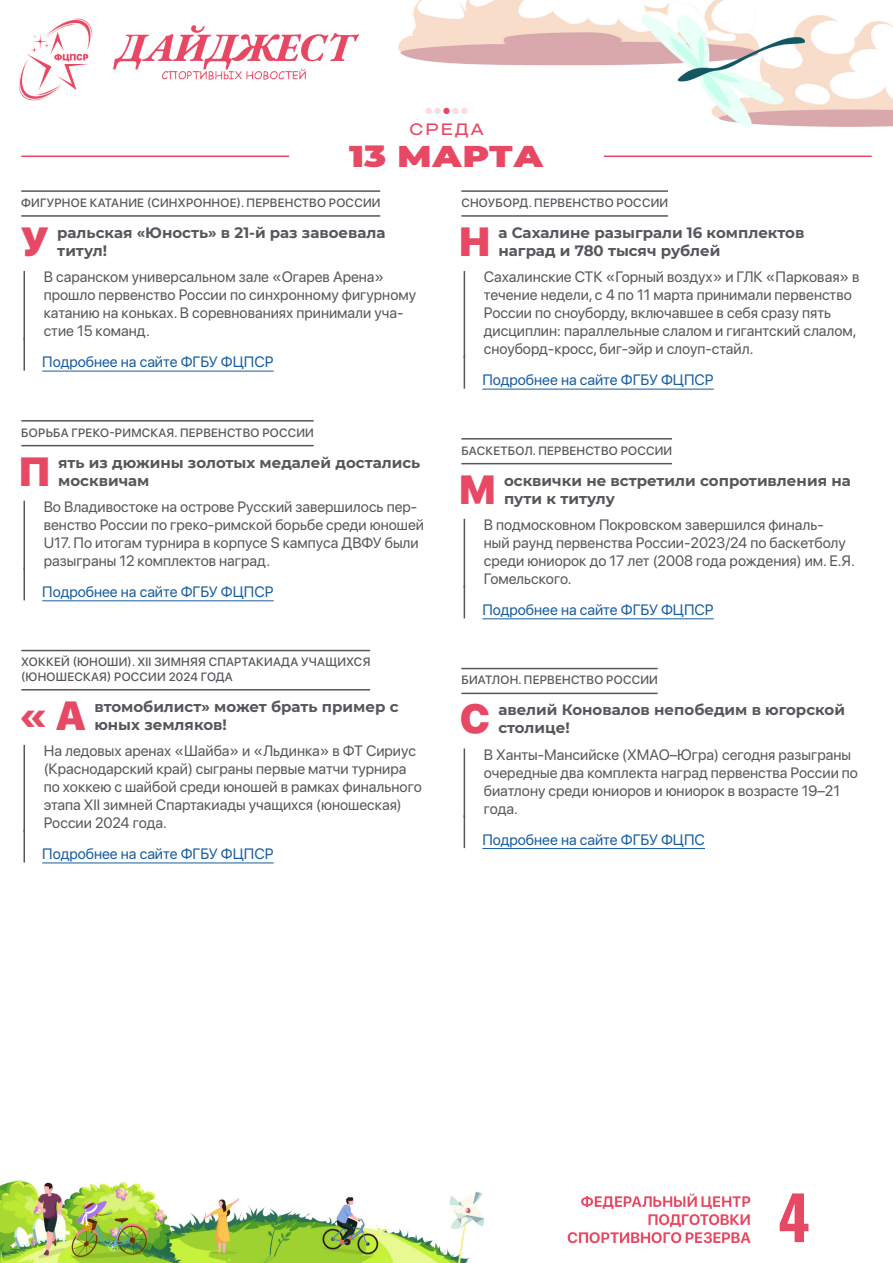
<style>
.page{position:relative;width:893px;height:1263px;background:#fff}
.page>*{position:absolute;margin:0;border:0;box-sizing:border-box;transform-origin:0 0}
.t1{font:700 60px "Oswald";color:#e74863}
.Заголовок_1{font:900 40.5px "SF Pro Display";color:#e74863}
.Заголовок_2{font:900 40.5px "SF Pro Display";color:#e74863}
.t2{font:900 30px "Montserrat";color:#e74863;scale:1.2 1}
.t3{font:500 16.5px "Steppe";letter-spacing:.08em;color:#e74863;scale:1.09 1}
.Текст{font:15px/18px "SF Pro Display";color:#56575c}
.Заголовок_1-2{font:700 15px/18px "Montserrat";color:#56575c}
.Гиперссылка{font:15px "SF Pro Display";color:#175d9e}
.Заголовок_2-2{font:700 15px/18px "Montserrat";color:#56575c}
.Подзаголовок{font:italic 500 12px/14.4px "SF Pro Display";letter-spacing:.02em;color:#56575c}
</style>
<div class="page">
<img style="left:0;top:0;width:893px;height:1263px">
<hr style="left:21px;top:156px;width:268px;height:1px;background:#e74863">
<hr style="left:604px;top:156px;width:268px;height:1px;background:#e74863">
<svg style="left:426px;top:108px;width:6px;height:6px"></svg>
<div style="left:434px;top:108px;width:7px;height:6px;background:#fadbe0;border-radius:50%"></div>
<div style="left:443px;top:108px;width:7px;height:6px;background:#e74863;border-radius:50%"></div>
<svg style="left:452px;top:108px;width:15px;height:6px"></svg>
<hr style="left:21px;top:215px;width:359px;height:2px;background:#56575c">
<hr style="left:21px;top:190px;width:359px;height:2px;background:#56575c">
<hr style="left:24px;top:271px;width:1px;height:69px;background:#56575c">
<hr style="left:24px;top:338px;width:1px;height:33px;background:#56575c">
<hr style="left:42px;top:371px;width:232px;height:1px;background:#175d9e">
<hr style="left:21px;top:445px;width:293px;height:1px;background:#56575c">
<hr style="left:21px;top:420px;width:293px;height:2px;background:#56575c">
<hr style="left:24px;top:501px;width:1px;height:69px;background:#56575c">
<hr style="left:24px;top:567px;width:1px;height:33px;background:#56575c">
<hr style="left:42px;top:600px;width:232px;height:1px;background:#175d9e">
<hr style="left:21px;top:689px;width:349px;height:1px;background:#56575c">
<hr style="left:21px;top:650px;width:349px;height:1px;background:#56575c">
<hr style="left:24px;top:745px;width:1px;height:87px;background:#56575c">
<hr style="left:24px;top:830px;width:1px;height:32px;background:#56575c">
<hr style="left:42px;top:862px;width:232px;height:1px;background:#175d9e">
<hr style="left:461px;top:215px;width:207px;height:2px;background:#56575c">
<hr style="left:461px;top:190px;width:207px;height:2px;background:#56575c">
<hr style="left:464px;top:271px;width:1px;height:87px;background:#56575c">
<hr style="left:464px;top:356px;width:1px;height:33px;background:#56575c">
<hr style="left:482px;top:389px;width:232px;height:1px;background:#175d9e">
<hr style="left:461px;top:463px;width:211px;height:1px;background:#56575c">
<hr style="left:461px;top:438px;width:211px;height:2px;background:#56575c">
<hr style="left:464px;top:519px;width:1px;height:69px;background:#56575c">
<hr style="left:464px;top:585px;width:1px;height:33px;background:#56575c">
<hr style="left:482px;top:618px;width:232px;height:1px;background:#175d9e">
<hr style="left:461px;top:693px;width:197px;height:1px;background:#56575c">
<hr style="left:461px;top:668px;width:197px;height:1px;background:#56575c">
<hr style="left:464px;top:748px;width:1px;height:69px;background:#56575c">
<hr style="left:464px;top:815px;width:1px;height:33px;background:#56575c">
<hr style="left:482px;top:848px;width:223px;height:1px;background:#175d9e">
<p class="t3" style="left:409px;top:119px;width:70px">СРЕДА</p>
<h3 class="t2" style="left:349px;top:134px;width:164px">13 МАРТА</h3>
<p class="Подзаголовок" style="left:21px;top:195px;width:361px">ФИГУРНОЕ КАТАНИЕ (СИНХРОННОЕ). ПЕРВЕНСТВО РОССИИ</p>
<p class="Заголовок_1" style="left:20px;top:212px;width:30px">У</p>
<p class="Заголовок_1-2" style="left:57px;top:223px;width:330px">ральская «Юность» в 21-й раз завоевала титул!</p>
<p class="Текст" style="left:44px;top:267px;width:374px">В саранском универсальном зале «Огарев Арена» прошло первенство России по синхронному фигурному катанию на коньках. В соревнованиях принимали уча&shy;стие 15 команд.</p>
<p class="Гиперссылка" style="left:42px;top:351px;width:233px">Подробнее на сайте ФГБУ ФЦПСР</p>
<p class="Подзаголовок" style="left:21px;top:425px;width:294px">БОРЬБА ГРЕКО-РИМСКАЯ. ПЕРВЕНСТВО РОССИИ</p>
<p class="Заголовок_1" style="left:19px;top:441px;width:33px">П</p>
<p class="Заголовок_1-2" style="left:58px;top:452px;width:364px">ять из дюжины золотых медалей достались москвичам</p>
<p class="Текст" style="left:44px;top:497px;width:382px">Во Владивостоке на острове Русский завершилось пер&shy;венство России по греко-римской борьбе среди юношей U17. По итогам турнира в корпусе S кампуса ДВФУ были разыграны 12 комплектов наград.</p>
<p class="Гиперссылка" style="left:42px;top:581px;width:233px">Подробнее на сайте ФГБУ ФЦПСР</p>
<p class="Подзаголовок" style="left:21px;top:654px;width:351px">ХОККЕЙ (ЮНОШИ). XII ЗИМНЯЯ СПАРТАКИАДА УЧАЩИХСЯ (ЮНОШЕСКАЯ) РОССИИ 2024 ГОДА</p>
<p class="Заголовок_2" style="left:19px;top:685px;width:68px">«А</p>
<p class="Заголовок_2-2" style="left:94px;top:696px;width:306px">втомобилист» может брать пример с юных земляков!</p>
<p class="Текст" style="left:44px;top:741px;width:379px">На ледовых аренах «Шайба» и «Льдинка» в ФТ Сириус (Краснодарский край) сыграны первые матчи турнира по хоккею с шайбой среди юношей в рамках финального этапа XII зимней Спартакиады учащихся (юношеская)<br>России 2024 года.</p>
<p class="Гиперссылка" style="left:42px;top:843px;width:233px">Подробнее на сайте ФГБУ ФЦПСР</p>
<p class="Подзаголовок" style="left:461px;top:195px;width:208px">СНОУБОРД. ПЕРВЕНСТВО РОССИИ</p>
<p class="Заголовок_1" style="left:459px;top:212px;width:33px">Н</p>
<p class="Заголовок_1-2" style="left:498px;top:223px;width:307px">а Сахалине разыграли 16 комплектов наград и 780 тысяч рублей</p>
<p class="Текст" style="left:484px;top:267px;width:377px">Сахалинские СТК «Горный воздух» и ГЛК «Парковая» в течение недели, с 4 по 11 марта принимали первенство России по сноуборду, включавшее в себя сразу пять дисциплин: параллельные слалом и гигантский слалом, сноуборд-кросс, биг-эйр и слоуп-стайл.</p>
<p class="Гиперссылка" style="left:482px;top:369px;width:233px">Подробнее на сайте ФГБУ ФЦПСР</p>
<p class="Подзаголовок" style="left:461px;top:443px;width:212px">БАСКЕТБОЛ. ПЕРВЕНСТВО РОССИИ</p>
<p class="Заголовок_1" style="left:459px;top:459px;width:38px">М</p>
<p class="Заголовок_1-2" style="left:504px;top:470px;width:348px">осквички не встретили сопротивления на пути к титулу</p>
<p class="Текст" style="left:484px;top:515px;width:372px">В подмосковном Покровском завершился финаль-<br>ный раунд первенства России-2023/24 по баскетболу среди юниорок до 17 лет (2008 года рождения) им. Е.Я.<br>Гомельского.</p>
<p class="Гиперссылка" style="left:482px;top:599px;width:233px">Подробнее на сайте ФГБУ ФЦПСР</p>
<p class="Подзаголовок" style="left:461px;top:672px;width:198px">БИАТЛОН. ПЕРВЕНСТВО РОССИИ</p>
<p class="Заголовок_1" style="left:460px;top:689px;width:32px">С</p>
<p class="Заголовок_1-2" style="left:498px;top:700px;width:348px">авелий Коновалов непобедим в югорской столице!</p>
<p class="Текст" style="left:484px;top:744px;width:376px">В Ханты-Мансийске (ХМАО–Югра) сегодня разыграны очередные два комплекта наград первенства России по биатлону среди юниоров и юниорок в возрасте 19–21 года.</p>
<p class="Гиперссылка" style="left:482px;top:828px;width:224px">Подробнее на сайте ФГБУ ФЦПС</p>
<h1 class="t1" style="left:778px;top:1186px;width:33px">4</h1>
</div>
